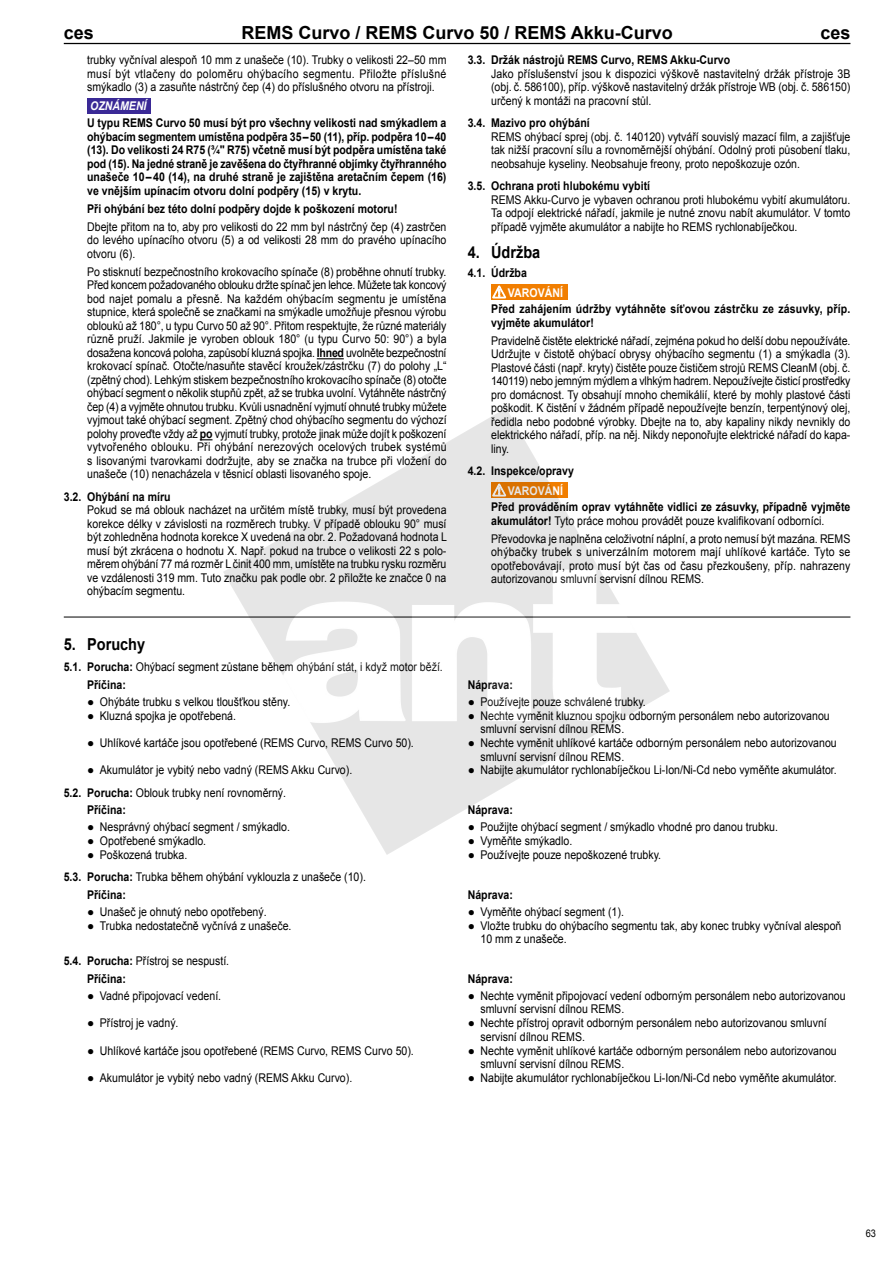
<style>
.page{position:relative;width:893px;height:1263px;background:#fff}
.page>*{position:absolute;margin:0;border:0;box-sizing:border-box;transform-origin:0 0}
.t1{font:700 18px "Arial";color:#000}
.t2{font:700 16.5px "Arial";color:#000;scale:.88 1}
.t3{font:12px/13.5px "Arial";color:#000;text-align:justify;scale:.88 1}
.t4{font:12px/13.5px "Arial";color:#000}
.t5{font:700 12px/13.5px "Arial";color:#000;scale:.88 1}
.t6{font:700 12px "Arial";color:#fff;scale:.88 1}
.t7{font:italic 700 12px "Arial";color:#fff;scale:.88 1}
.t8{font:10.5px "Arial";color:#000;scale:.88 1}
.s1{font-weight:700}
.s2{font-weight:400}
</style>
<div class="page">
<svg style="left:317px;top:358px;width:27px;height:1px"></svg>
<svg style="left:200px;top:439px;width:12px;height:1px"></svg>
<div style="left:87px;top:98px;width:64px;height:16px;background:#3a2996"></div>
<div style="left:491px;top:285px;width:77px;height:15px;background:#f17e00"></div>
<svg style="left:492px;top:285px;width:15px;height:13px"></svg>
<hr style="left:64px;top:43px;width:786px;height:1px;background:#000">
<hr style="left:64px;top:617px;width:786px;height:1px;background:#000">
<img style="left:223px;top:408px;width:447px;height:447px">
<h1 class="t1" style="left:64px;top:20px;width:32px">ces</h1>
<h1 class="t1" style="left:241px;top:20px;width:433px">REMS Curvo / REMS Curvo 50 / REMS Akku-Curvo</h1>
<h1 class="t1" style="left:820px;top:20px;width:32px">ces</h1>
<p class="t3" style="left:87px;top:53px;width:410px">trubky vyčníval alespoň 10 mm z unašeče (10). Trubky o velikosti 22–50 mm musí být vtlačeny do poloměru ohýbacího segmentu. Přiložte příslušné smýkadlo (3) a zasuňte nástrčný čep (4) do příslušného otvoru na přístroji.</p>
<p class="t7" style="left:90px;top:98px;width:65px">OZNÁMENÍ</p>
<p class="t5" style="left:87px;top:116px;width:410px;text-align:justify">U typu REMS Curvo 50 musí být pro všechny velikosti nad smýkadlem a ohýbacím segmentem umístěna podpěra 35–50 (11), příp. podpěra 10–40 (13). Do velikosti 24 R75 (¾" R75) včetně musí být podpěra umístěna také pod (15). Na jedné straně je zavěšena do čtyřhranné objímky čtyřhranného unašeče 10–40 (14), na druhé straně je zajištěna aretačním čepem (16) ve vnějším upínacím otvoru dolní podpěry (15) v krytu.</p>
<p class="t5" style="left:87px;top:202px;width:354px">Při ohýbání bez této dolní podpěry dojde k poškození motoru!</p>
<p class="t3" style="left:87px;top:220px;width:410px">Dbejte přitom na to, aby pro velikosti do 22 mm byl nástrčný čep (4) zastrčen do levého upínacího otvoru (5) a od velikosti 28 mm do pravého upínacího otvoru (6).</p>
<p class="t3" style="left:87px;top:265px;width:410px">Po stisknutí bezpečnostního krokovacího spínače (8) proběhne ohnutí trubky.<br>Před koncem požadovaného oblouku držte spínač jen lehce. Můžete tak koncový bod najet pomalu a přesně. Na každém ohýbacím segmentu je umístěna stupnice, která společně se značkami na smýkadle umožňuje přesnou výrobu oblouků až 180°, u typu Curvo 50 až 90°. Přitom respektujte, že různé materiály různě pruží. Jakmile je vyroben oblouk 180° (u typu Curvo 50: 90°) a byla dosažena koncová poloha, zapůsobí kluzná spojka. <span class="s1">Ihned</span> uvolněte bezpečnostní krokovací spínač. Otočte/nasuňte stavěcí kroužek/zástrčku (7) do polohy „L“ (zpětný chod). Lehkým stiskem bezpečnostního krokovacího spínače (8) otočte ohýbací segment o několik stupňů zpět, až se trubka uvolní. Vytáhněte nástrčný čep (4) a vyjměte ohnutou trubku. Kvůli usnadnění vyjmutí ohnuté trubky můžete vyjmout také ohýbací segment. Zpětný chod ohýbacího segmentu do výchozí polohy proveďte vždy až <span class="s1">po</span> vyjmutí trubky, protože jinak může dojít k poškození vytvořeného oblouku. Při ohýbání nerezových ocelových trubek systémů s lisovanými tvarovkami dodržujte, aby se značka na trubce při vložení do unašeče (10) nenacházela v těsnicí oblasti lisovaného spoje.</p>
<p class="t5" style="left:64px;top:490px;width:123px">3.2. Ohýbání na míru</p>
<p class="t3" style="left:87px;top:503px;width:410px">Pokud se má oblouk nacházet na určitém místě trubky, musí být provedena korekce délky v závislosti na rozměrech trubky. V případě oblouku 90° musí být zohledněna hodnota korekce X uvedená na obr. 2. Požadovaná hodnota L musí být zkrácena o hodnotu X. Např. pokud na trubce o velikosti 22 s polo&shy;měrem ohýbání 77 má rozměr L činit 400 mm, umístěte na trubku rysku rozměru ve vzdálenosti 319 mm. Tuto značku pak podle obr. 2 přiložte ke značce 0 na ohýbacím segmentu.</p>
<h2 class="t2" style="left:64px;top:633px;width:94px">5. Poruchy</h2>
<p class="t3" style="left:87px;top:659px;width:406px;line-height:17.2px;text-indent:-23px"><span class="s1">5.1. Porucha:</span> Ohýbací segment zůstane během ohýbání stát, i když motor běží.<br><span class="s1">Příčina:</span></p>
<p class="t5" style="left:468px;top:53px;width:300px">3.3. Držák nástrojů REMS Curvo, REMS Akku-Curvo</p>
<p class="t3" style="left:491px;top:67px;width:410px">Jako příslušenství jsou k dispozici výškově nastavitelný držák přístroje 3B (obj. č. 586100), příp. výškově nastavitelný držák přístroje WB (obj. č. 586150) určený k montáži na pracovní stůl.</p>
<p class="t5" style="left:468px;top:116px;width:140px">3.4. Mazivo pro ohýbání</p>
<p class="t3" style="left:491px;top:130px;width:410px">REMS ohýbací sprej (obj. č. 140120) vytváří souvislý mazací film, a zajišťuje tak nižší pracovní sílu a rovnoměrnější ohýbání. Odolný proti působení tlaku, neobsahuje kyseliny. Neobsahuje freony, proto nepoškozuje ozón.</p>
<p class="t5" style="left:468px;top:179px;width:209px">3.5. Ochrana proti hlubokému vybití</p>
<p class="t3" style="left:491px;top:193px;width:410px">REMS Akku-Curvo je vybaven ochranou proti hlubokému vybití akumulátoru.<br>Ta odpojí elektrické nářadí, jakmile je nutné znovu nabít akumulátor. V tomto případě vyjměte akumulátor a nabijte ho REMS rychlonabíječkou.</p>
<h2 class="t2" style="left:468px;top:241px;width:84px">4. Údržba</h2>
<p class="t5" style="left:468px;top:267px;width:69px">4.1. Údržba</p>
<p class="t6" style="left:508px;top:284px;width:64px">VAROVÁNÍ</p>
<p class="t5" style="left:491px;top:303px;width:410px">Před zahájením údržby vytáhněte síťovou zástrčku ze zásuvky, příp. vyjměte akumulátor!</p>
<p class="t3" style="left:491px;top:334px;width:410px">Pravidelně čistěte elektrické nářadí, zejména pokud ho delší dobu nepoužíváte.<br>Udržujte v čistotě ohýbací obrysy ohýbacího segmentu (1) a smýkadla (3).<br>Plastové části (např. kryty) čistěte pouze čističem strojů REMS CleanM (obj. č.<br>140119) nebo jemným mýdlem a vlhkým hadrem. Nepoužívejte čisticí prostředky pro domácnost. Ty obsahují mnoho chemikálií, které by mohly plastové části poškodit. K čistění v žádném případě nepoužívejte benzín, terpentýnový olej, ředidla nebo podobné výrobky. Dbejte na to, aby kapaliny nikdy nevnikly do elektrického nářadí, příp. na něj. Nikdy neponořujte elektrické nářadí do kapa&shy;liny.</p>
<p class="t5" style="left:468px;top:465px;width:122px">4.2. Inspekce/opravy</p>
<p class="t6" style="left:508px;top:482px;width:64px">VAROVÁNÍ</p>
<p class="t5" style="left:491px;top:501px;width:410px">Před prováděním oprav vytáhněte vidlici ze zásuvky, případně vyjměte akumulátor! <span class="s2">Tyto práce mohou provádět pouze kvalifikovaní odborníci.</span></p>
<p class="t3" style="left:491px;top:532px;width:410px">Převodovka je naplněna celoživotní náplní, a proto nemusí být mazána. REMS ohýbačky trubek s univerzálním motorem mají uhlíkové kartáče. Tyto se opotřebovávají, proto musí být čas od času přezkoušeny, příp. nahrazeny autorizovanou smluvní servisní dílnou REMS.</p>
<p class="t5" style="left:468px;top:678px;width:53px">Náprava:</p>
<p class="t4" style="left:87px;top:695px;width:205px">● Ohýbáte trubku s velkou tloušťkou stěny.</p>
<p class="t4" style="left:468px;top:695px;width:180px">● Používejte pouze schválené trubky.</p>
<p class="t4" style="left:87px;top:709px;width:150px">● Kluzná spojka je opotřebená.</p>
<p class="t4" style="left:480px;top:709px;width:351px;text-indent:-13px">● Nechte vyměnit kluznou spojku odborným personálem nebo autorizovanou smluvní servisní dílnou REMS.</p>
<p class="t4" style="left:87px;top:736px;width:328px">● Uhlíkové kartáče jsou opotřebené (REMS Curvo, REMS Curvo 50).</p>
<p class="t4" style="left:480px;top:736px;width:358px;text-indent:-13px">● Nechte vyměnit uhlíkové kartáče odborným personálem nebo autorizovanou smluvní servisní dílnou REMS.</p>
<p class="t4" style="left:87px;top:763px;width:267px">● Akumulátor je vybitý nebo vadný (REMS Akku Curvo).</p>
<p class="t4" style="left:468px;top:763px;width:370px">● Nabijte akumulátor rychlonabíječkou Li-Ion/Ni-Cd nebo vyměňte akumulátor.</p>
<p class="t3" style="left:87px;top:784px;width:228px;line-height:17.2px;text-indent:-23px"><span class="s1">5.2. Porucha:</span> Oblouk trubky není rovnoměrný.<br><span class="s1">Příčina:</span></p>
<p class="t5" style="left:468px;top:803px;width:53px">Náprava:</p>
<p class="t4" style="left:87px;top:820px;width:204px">● Nesprávný ohýbací segment / smýkadlo.</p>
<p class="t4" style="left:468px;top:820px;width:312px">● Použijte ohýbací segment / smýkadlo vhodné pro danou trubku.</p>
<p class="t4" style="left:87px;top:834px;width:120px">● Opotřebené smýkadlo.</p>
<p class="t4" style="left:468px;top:834px;width:106px">● Vyměňte smýkadlo.</p>
<p class="t4" style="left:87px;top:848px;width:102px">● Poškozená trubka.</p>
<p class="t4" style="left:468px;top:848px;width:195px">● Používejte pouze nepoškozené trubky.</p>
<p class="t3" style="left:87px;top:868px;width:318px;line-height:17.2px;text-indent:-23px"><span class="s1">5.3. Porucha:</span> Trubka během ohýbání vyklouzla z unašeče (10).<br><span class="s1">Příčina:</span></p>
<p class="t5" style="left:468px;top:888px;width:53px">Náprava:</p>
<p class="t4" style="left:87px;top:905px;width:181px">● Unašeč je ohnutý nebo opotřebený.</p>
<p class="t4" style="left:468px;top:905px;width:158px">● Vyměňte ohýbací segment (1).</p>
<p class="t4" style="left:87px;top:919px;width:206px">● Trubka nedostatečně vyčnívá z unašeče.</p>
<p class="t4" style="left:480px;top:919px;width:362px;text-indent:-13px">● Vložte trubku do ohýbacího segmentu tak, aby konec trubky vyčníval alespoň<br>10 mm z unašeče.</p>
<p class="t5" style="left:87px;top:953px;width:163px;line-height:17.2px;text-indent:-23px">5.4. Porucha: <span class="s2">Přístroj se nespustí.<br></span>Příčina:</p>
<p class="t5" style="left:468px;top:972px;width:53px">Náprava:</p>
<p class="t4" style="left:87px;top:989px;width:136px">● Vadné připojovací vedení.</p>
<p class="t4" style="left:480px;top:989px;width:367px;text-indent:-13px">● Nechte vyměnit připojovací vedení odborným personálem nebo autorizovanou smluvní servisní dílnou REMS.</p>
<p class="t4" style="left:87px;top:1016px;width:93px">● Přístroj je vadný.</p>
<p class="t4" style="left:480px;top:1016px;width:348px;text-indent:-13px">● Nechte přístroj opravit odborným personálem nebo autorizovanou smluvní servisní dílnou REMS.</p>
<p class="t4" style="left:87px;top:1044px;width:328px">● Uhlíkové kartáče jsou opotřebené (REMS Curvo, REMS Curvo 50).</p>
<p class="t4" style="left:480px;top:1044px;width:358px;text-indent:-13px">● Nechte vyměnit uhlíkové kartáče odborným personálem nebo autorizovanou smluvní servisní dílnou REMS.</p>
<p class="t4" style="left:87px;top:1071px;width:267px">● Akumulátor je vybitý nebo vadný (REMS Akku Curvo).</p>
<p class="t4" style="left:468px;top:1071px;width:370px">● Nabijte akumulátor rychlonabíječkou Li-Ion/Ni-Cd nebo vyměňte akumulátor.</p>
<p class="t8" style="left:866px;top:1226px;width:13px">63</p>
</div>
